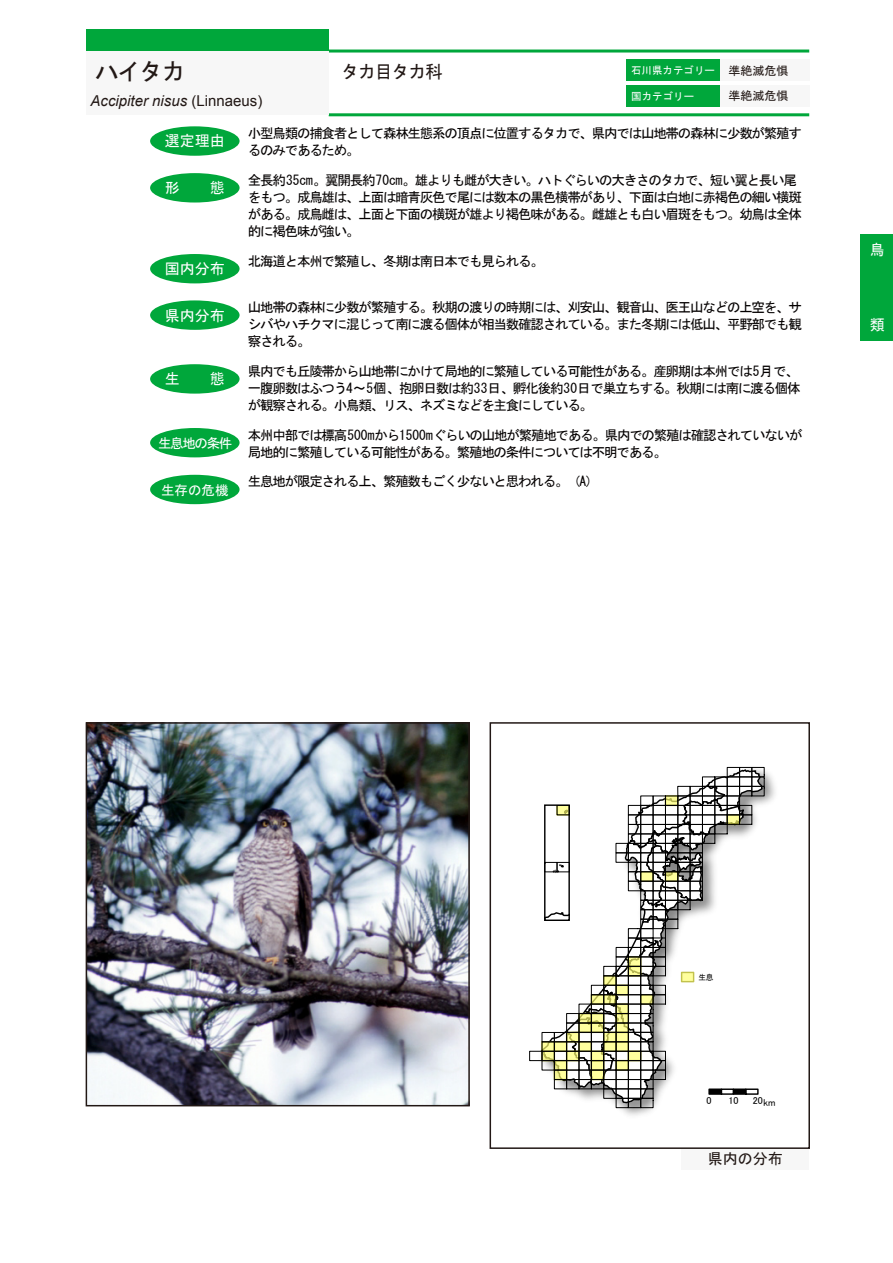
<style>
.page{position:relative;width:893px;height:1263px;background:#fff}
.page>*{position:absolute;margin:0;border:0;box-sizing:border-box;transform-origin:0 0}
.t1{font:24px "MS Gothic";color:#221815}
.t2{font:18px "MS Gothic";letter-spacing:-.07em;color:#221815}
.t3{font:italic 15px "Arial";color:#221815}
.t4{font:15px "MS Gothic";color:#fff}
.t5{font:15px "MS Gothic";color:#221815}
.t6{font:13.5px/17px "MS Gothic";letter-spacing:-.09em;color:#040000}
.t7{font:13.5px "MS Gothic";letter-spacing:-.1em;color:#fff}
.t8{font:12px "MS Gothic";color:#221815}
.t9{font:10.5px "MS Gothic";color:#fff}
.t10{font:10.05px "MS UI Gothic";color:#000}
.t11{font:7.65px "MS UI Gothic";color:#000}
.s1{font-size:12px;color:#221815}
.s2{font-style:normal}
</style>
<div class="page">
<div style="left:720px;top:60px;width:89px;height:21px;background:#f7f7f7"></div>
<hr style="left:329px;top:50px;width:480px;height:3px;background:#00a73b">
<hr style="left:329px;top:113px;width:480px;height:3px;background:#00a73b">
<div style="left:626px;top:60px;width:94px;height:21px;background:#00a73b"></div>
<div style="left:86px;top:30px;width:243px;height:21px;background:#00a73b"></div>
<div style="left:86px;top:51px;width:243px;height:64px;background:#f7f7f7"></div>
<div style="left:720px;top:85px;width:89px;height:21px;background:#f7f7f7"></div>
<div style="left:626px;top:85px;width:94px;height:21px;background:#00a73b"></div>
<div style="left:150px;top:254px;width:90px;height:29px;background:#00a73b;border-radius:50%"></div>
<div style="left:150px;top:300px;width:90px;height:30px;background:#00a73b;border-radius:50%"></div>
<div style="left:150px;top:173px;width:90px;height:29px;background:#00a73b;border-radius:50%"></div>
<div style="left:150px;top:126px;width:90px;height:30px;background:#00a73b;border-radius:50%"></div>
<div style="left:150px;top:364px;width:90px;height:30px;background:#00a73b;border-radius:50%"></div>
<div style="left:150px;top:475px;width:90px;height:29px;background:#00a73b;border-radius:50%"></div>
<div style="left:150px;top:428px;width:90px;height:29px;background:#00a73b;border-radius:50%"></div>
<div style="left:682px;top:1148px;width:127px;height:21px;background:#f7f7f7"></div>
<div style="left:860px;top:234px;width:33px;height:106px;background:#00a73b"></div>
<img style="left:89px;top:725px;width:378px;height:378px">
<div style="left:86px;top:722px;width:384px;height:384px;border:2px solid #221815"></div>
<div style="left:490px;top:722px;width:320px;height:427px;border:2px solid #221815"></div>
<img style="left:506px;top:766px;width:285px;height:383px">
<svg style="left:529px;top:767px;width:236px;height:341px"></svg>
<svg style="left:682px;top:972px;width:12px;height:10px"></svg>
<div style="left:709px;top:1089px;width:12px;height:5px;background:#000"></div>
<div style="left:708px;top:1088px;width:14px;height:7px;border:1px solid #000"></div>
<div style="left:721px;top:1088px;width:13px;height:7px;border:1px solid #000"></div>
<div style="left:733px;top:1089px;width:13px;height:5px;background:#000"></div>
<div style="left:733px;top:1088px;width:13px;height:7px;border:1px solid #000"></div>
<div style="left:745px;top:1088px;width:14px;height:7px;border:1px solid #000"></div>
<div style="left:638px;top:730px;width:76px;height:38px;background:#fff"></div>
<h1 class="t1" style="left:95px;top:60px;width:92px">ハイタカ</h1>
<h2 class="t2" style="left:341px;top:63px;width:103px">タカ目タカ科</h2>
<p class="t9" style="left:631px;top:65px;width:159px">石川県カテゴリー <span class="s1">準絶滅危惧</span></p>
<p class="t9" style="left:631px;top:91px;width:64px">国カテゴリー</p>
<p class="t8" style="left:728px;top:89px;width:61px">準絶滅危惧</p>
<p class="t3" style="left:91px;top:91px;width:173px">Accipiter nisus <span class="s2">(Linnaeus)</span></p>
<p class="t4" style="left:165px;top:134px;width:61px">選定理由</p>
<p class="t4" style="left:165px;top:180px;width:61px">形　　態</p>
<p class="t4" style="left:165px;top:261px;width:61px">国内分布</p>
<p class="t4" style="left:165px;top:308px;width:61px">県内分布</p>
<p class="t4" style="left:165px;top:371px;width:61px">生　　態</p>
<p class="t7" style="left:158px;top:436px;width:76px">生息地の条件</p>
<p class="t7" style="left:161px;top:483px;width:69px">生存の危機</p>
<p class="t6" style="left:248px;top:125px;width:556px">小型鳥類の捕食者として森林生態系の頂点に位置するタカで、県内では山地帯の森林に少数が繁殖するのみであるため。</p>
<p class="t6" style="left:248px;top:171px;width:556px">全長約35cm。翼開長約70cm。雄よりも雌が大きい。ハトぐらいの大きさのタカで、短い翼と長い尾をもつ。成鳥雄は、上面は暗青灰色で尾には数本の黒色横帯があり、下面は白地に赤褐色の細い横斑がある。成鳥雌は、上面と下面の横斑が雄より褐色味がある。雌雄とも白い眉斑をもつ。幼鳥は全体的に褐色味が強い。</p>
<p class="t6" style="left:248px;top:252px;width:298px">北海道と本州で繁殖し、冬期は南日本でも見られる。</p>
<p class="t6" style="left:248px;top:299px;width:556px;text-align:justify">山地帯の森林に少数が繁殖する。秋期の渡りの時期には、刈安山、観音山、医王山などの上空を、サシバやハチクマに混じって南に渡る個体が相当数確認されている。また冬期には低山、平野部でも観察される。</p>
<p class="t6" style="left:248px;top:362px;width:554px">県内でも丘陵帯から山地帯にかけて局地的に繁殖している可能性がある。産卵期は本州では5月で、一腹卵数はふつう4～5個、抱卵日数は約33日、孵化後約30日で巣立ちする。秋期には南に渡る個体が観察される。小鳥類、リス、ネズミなどを主食にしている。</p>
<p class="t6" style="left:248px;top:426px;width:556px">本州中部では標高500mから1500mぐらいの山地が繁殖地である。県内での繁殖は確認されていないが局地的に繁殖している可能性がある。繁殖地の条件については不明である。</p>
<p class="t6" style="left:248px;top:473px;width:352px">生息地が限定される上、繁殖数もごく少ないと思われる。（A）</p>
<p class="t4" style="left:870px;top:242px;width:15px">鳥</p>
<p class="t4" style="left:870px;top:317px;width:16px">類</p>
<p class="t11" style="left:698px;top:974px;width:17px">生息</p>
<p class="t10" style="left:707px;top:1095px;width:7px">0</p>
<p class="t10" style="left:729px;top:1095px;width:12px">10</p>
<p class="t10" style="left:753px;top:1096px;width:24px">20km</p>
<p class="t5" style="left:708px;top:1151px;width:76px">県内の分布</p>
</div>
